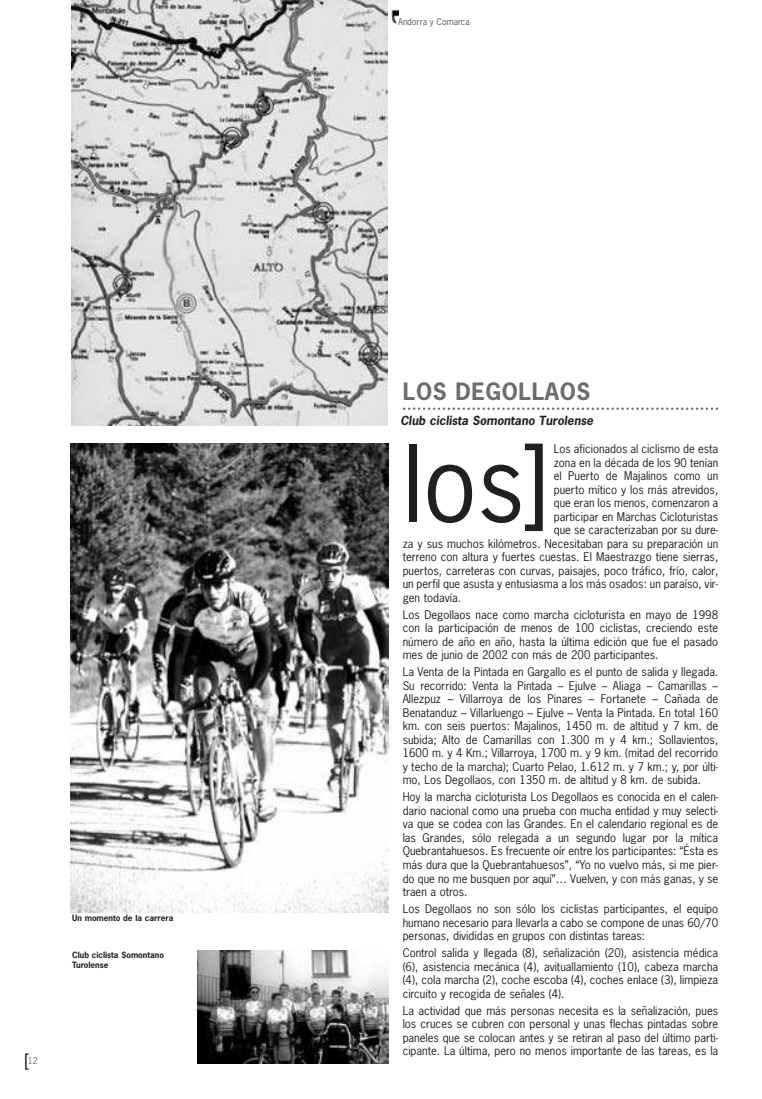
<style>
.page{position:relative;width:762px;height:1099px;background:#fff}
.page>*{position:absolute;margin:0;border:0;box-sizing:border-box;transform-origin:0 0}
.t1{font:100px "News Gothic";color:#231f20}
.t2{font:700 22.5px "News Gothic";letter-spacing:.025em;color:#6c6d70}
.t3{font:italic 700 11.88px "News Gothic";color:#231f20}
.t4{font:11.25px/13.5px "News Gothic";color:#231f20;text-align:justify}
.t5{font:8.75px "News Gothic";color:#57585a}
.t6{font:8.75px "News Gothic";color:#6c6d70}
.t7{font:700 8.12px/10px "News Gothic";color:#231f20}
.s1{font-size:18.75px;color:#231f20}
</style>
<div class="page">
<img style="left:392px;top:9px;width:7px;height:15px">
<img style="left:198px;top:950px;width:190px;height:113px">
<img style="left:71px;top:443px;width:317px;height:469px">
<img style="left:71px;top:0;width:317px;height:425px">
<svg style="left:403px;top:407px;width:315px;height:3px"></svg>
<p class="t6" style="left:24px;top:1055px;width:16px"><span class="s1">[</span>12</p>
<p class="t7" style="left:72px;top:912px;width:103px">Un momento de la carrera</p>
<p class="t7" style="left:72px;top:949px;width:93px">Club ciclista Somontano<br>Turolense</p>
<p class="t5" style="left:398px;top:16px;width:73px">Andorra y Comarca</p>
<h2 class="t2" style="left:403px;top:377px;width:189px">LOS DEGOLLAOS</h2>
<p class="t3" style="left:400px;top:413px;width:194px">Club ciclista Somontano Turolense</p>
<h1 class="t1" style="left:403px;top:419px;width:149px">los]</h1>
<p class="t4" style="left:554px;top:442px;width:166px">Los aficionados al ciclismo de esta</p>
<p class="t4" style="left:554px;top:455px;width:166px">zona en la década de los 90 tenían</p>
<p class="t4" style="left:554px;top:469px;width:166px">el Puerto de Majalinos como un</p>
<p class="t4" style="left:554px;top:482px;width:166px">puerto mítico y los más atrevidos,</p>
<p class="t4" style="left:554px;top:496px;width:166px">que eran los menos, comenzaron a</p>
<p class="t4" style="left:554px;top:509px;width:166px">participar en Marchas Cicloturistas</p>
<p class="t4" style="left:554px;top:523px;width:166px">que se caracterizaban por su dure-</p>
<p class="t4" style="left:403px;top:536px;width:317px">za y sus muchos kilómetros. Necesitaban para su preparación un</p>
<p class="t4" style="left:403px;top:550px;width:317px">terreno con altura y fuertes cuestas. El Maestrazgo tiene sierras,</p>
<p class="t4" style="left:403px;top:563px;width:317px">puertos, carreteras con curvas, paisajes, poco tráfico, frío, calor,</p>
<p class="t4" style="left:403px;top:577px;width:317px">un perfil que asusta y entusiasma a los más osados: un paraíso, vir-</p>
<p class="t4" style="left:403px;top:590px;width:60px">gen todavía.</p>
<p class="t4" style="left:403px;top:607px;width:317px">Los Degollaos nace como marcha cicloturista en mayo de 1998 con la participación de menos de 100 ciclistas, creciendo este número de año en año, hasta la última edición que fue el pasado mes de junio de 2002 con más de 200 participantes.</p>
<p class="t4" style="left:403px;top:665px;width:317px">La Venta de la Pintada en Gargallo es el punto de salida y llegada.<br>Su recorrido: Venta la Pintada – Ejulve – Aliaga – Camarillas – Allezpuz – Villarroya de los Pinares – Fortanete – Cañada de Benatanduz – Villarluengo – Ejulve – Venta la Pintada. En total 160 km. con seis puertos: Majalinos, 1450 m. de altitud y 7 km. de subida; Alto de Camarillas con 1.300 m y 4 km.; Sollavientos, 1600 m. y 4 Km.; Villarroya, 1700 m. y 9 km. (mitad del recorrido y techo de la marcha); Cuarto Pelao, 1.612 m. y 7 km.; y, por últi&shy;mo, Los Degollaos, con 1350 m. de altitud y 8 km. de subida.</p>
<p class="t4" style="left:403px;top:790px;width:317px">Hoy la marcha cicloturista Los Degollaos es conocida en el calen&shy;dario nacional como una prueba con mucha entidad y muy selecti&shy;va que se codea con las Grandes. En el calendario regional es de las Grandes, sólo relegada a un segundo lugar por la mítica Quebrantahuesos. Es frecuente oír entre los participantes: “Ésta es más dura que la Quebrantahuesos”, “Yo no vuelvo más, si me pier&shy;do que no me busquen por aquí”… Vuelven, y con más ganas, y se traen a otros.</p>
<p class="t4" style="left:403px;top:901px;width:317px">Los Degollaos no son sólo los ciclistas participantes, el equipo humano necesario para llevarla a cabo se compone de unas 60/70 personas, divididas en grupos con distintas tareas:</p>
<p class="t4" style="left:403px;top:945px;width:317px">Control salida y llegada (8), señalización (20), asistencia médica (6), asistencia mecánica (4), avituallamiento (10), cabeza marcha (4), cola marcha (2), coche escoba (4), coches enlace (3), limpieza circuito y recogida de señales (4).</p>
<p class="t4" style="left:403px;top:1003px;width:317px">La actividad que más personas necesita es la señalización, pues los cruces se cubren con personal y unas flechas pintadas sobre paneles que se colocan antes y se retiran al paso del último parti&shy;cipante. La última, pero no menos importante de las tareas, es la</p>
</div>
